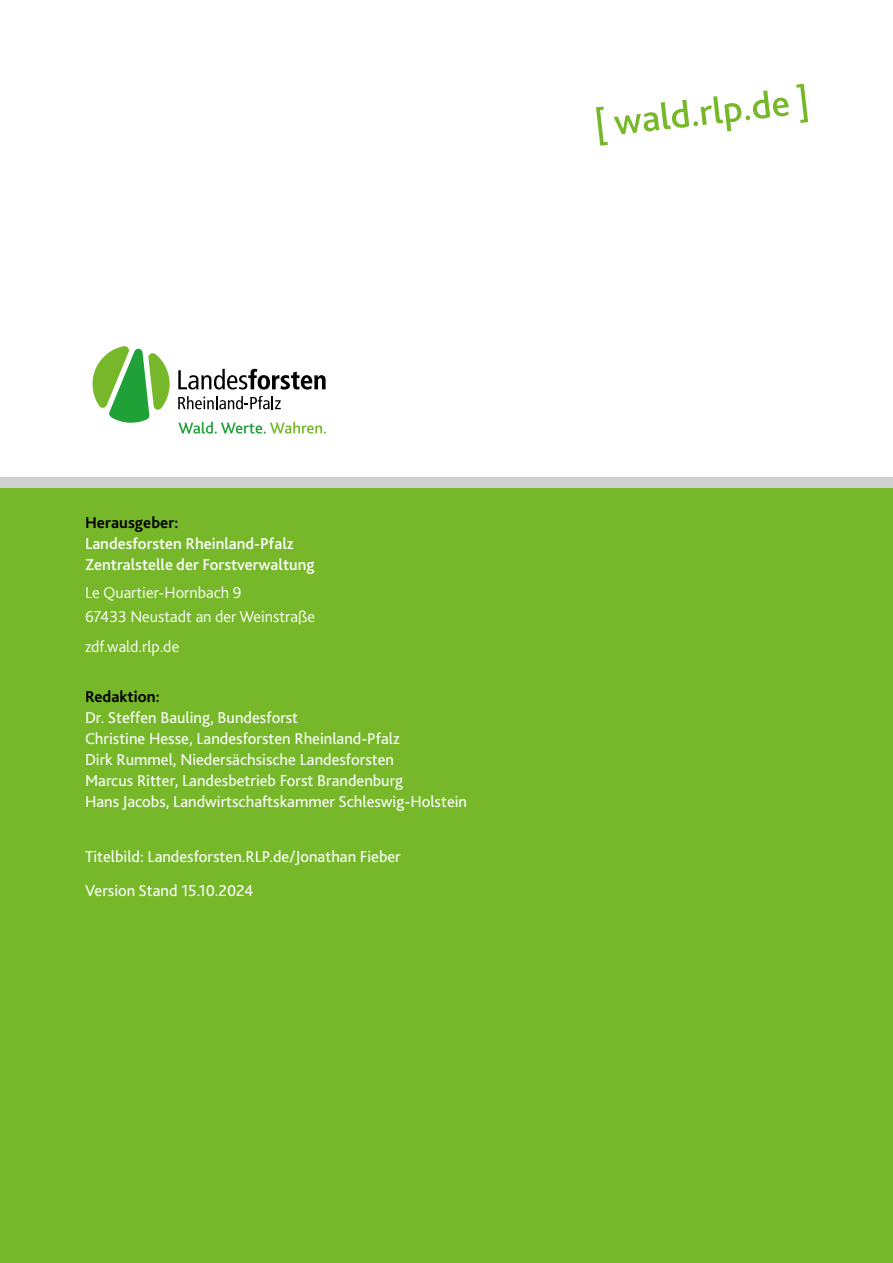
<style>
.page{position:relative;width:893px;height:1263px;background:#fff}
.page>*{position:absolute;margin:0;border:0;box-sizing:border-box;transform-origin:0 0}
.t1{font:16.5px/21px "Bliss 2";color:#fff}
.t2{font:300 16.5px/24px "Bliss 2";color:#fff}
.t3{font:500 16.5px/21px "Bliss 2";color:#fff}
.t4{font:700 16.5px "Bliss 2";color:#000}
</style>
<div class="page">
<div style="left:0;top:480px;width:893px;height:783px;background:#76b82a"></div>
<div style="left:0;top:477px;width:893px;height:10px;background:#d0d0d0"></div>
<svg style="left:596px;top:107px;width:12px;height:39px"></svg>
<svg style="left:614px;top:90px;width:175px;height:44px"></svg>
<svg style="left:796px;top:84px;width:12px;height:39px"></svg>
<svg style="left:93px;top:346px;width:77px;height:77px"></svg>
<svg style="left:178px;top:396px;width:103px;height:13px"></svg>
<svg style="left:178px;top:369px;width:148px;height:21px"></svg>
<svg style="left:178px;top:422px;width:148px;height:12px"></svg>
<p class="t4" style="left:85px;top:512px;width:95px">Herausgeber:</p>
<p class="t3" style="left:85px;top:532px;width:231px">Landesforsten Rheinland-Pfalz<br>Zentralstelle der Forstverwaltung</p>
<p class="t2" style="left:85px;top:580px;width:232px">Le Quartier-Hornbach 9<br>67433 Neustadt an der Weinstraße</p>
<p class="t2" style="left:85px;top:634px;width:96px">zdf.wald.rlp.de</p>
<p class="t4" style="left:85px;top:687px;width:76px">Redaktion:</p>
<p class="t1" style="left:85px;top:707px;width:384px">Dr. Steffen Bauling, Bundesforst<br>Christine Hesse, Landesforsten Rheinland-Pfalz<br>Dirk Rummel, Niedersächsische Landesforsten<br>Marcus Ritter, Landesbetrieb Forst Brandenburg<br>Hans Jacobs, Landwirtschaftskammer Schleswig-Holstein</p>
<p class="t1" style="left:85px;top:839px;width:317px;line-height:33.8px">Titelbild: Landesforsten.RLP.de/Jonathan Fieber<br>Version Stand 15.10.2024</p>
</div>
